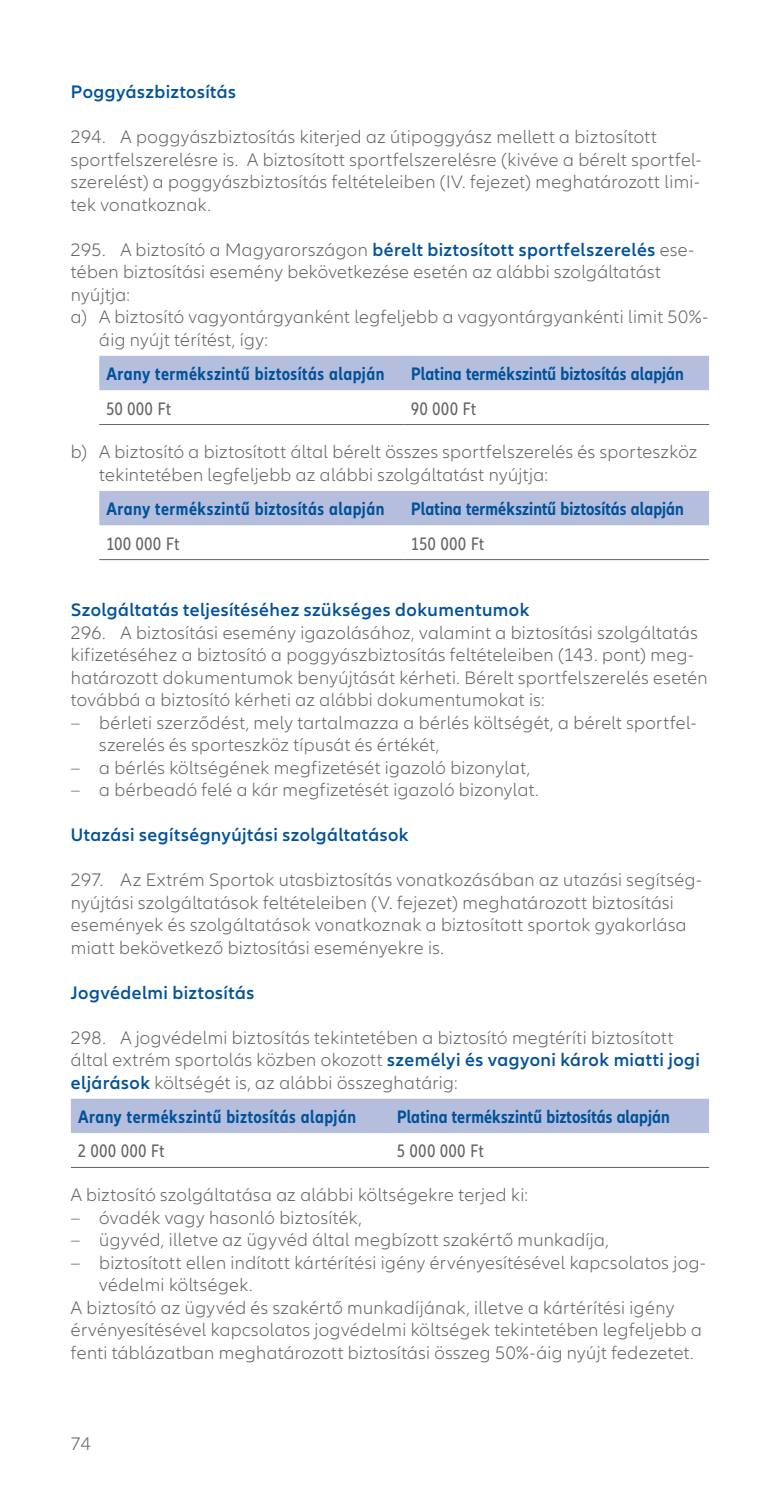
<style>
.page{position:relative;width:780px;height:1489px;background:#fff}
.page>*{position:absolute;margin:0;border:0;box-sizing:border-box;transform-origin:0 0}
.t1{font:300 18.75px/22.5px "Allianz Neo";letter-spacing:.02em;color:#636366}
.t2{font:700 condensed 18.75px "Allianz Neo";letter-spacing:.015em;color:#01529a}
.t3{font:600 18.75px "Allianz Neo";letter-spacing:.025em;color:#01529a}
.t4{font:condensed 18.75px "Allianz Neo";letter-spacing:.045em;color:#636366}
.s1{font-weight:600;color:#01529a}
</style>
<div class="page">
<div style="left:99px;top:356px;width:610px;height:34px;background:#b5bfdd"></div>
<hr style="left:99px;top:424px;width:305px;height:1px;background:#636366">
<hr style="left:404px;top:424px;width:305px;height:1px;background:#636366">
<div style="left:99px;top:491px;width:610px;height:34px;background:#b5bfdd"></div>
<hr style="left:99px;top:559px;width:305px;height:1px;background:#636366">
<hr style="left:404px;top:559px;width:305px;height:1px;background:#636366">
<div style="left:71px;top:1098px;width:638px;height:34px;background:#b5bfdd"></div>
<hr style="left:71px;top:1166px;width:319px;height:1px;background:#636366">
<hr style="left:390px;top:1166px;width:319px;height:1px;background:#636366">
<p class="t3" style="left:71px;top:81px;width:167px">Poggyászbiztosítás</p>
<p class="t1" style="left:71px;top:126px;width:632px">294. A poggyászbiztosítás kiterjed az útipoggyász mellett a biztosított sportfelszerelésre is. A biztosított sportfelszerelésre (kivéve a bérelt sportfel&shy;szerelést) a poggyászbiztosítás feltételeiben (IV. fejezet) meghatározott limi&shy;tek vonatkoznak.</p>
<p class="t1" style="left:71px;top:239px;width:624px">295. A biztosító a Magyarországon <span class="s1">bérelt biztosított sportfelszerelés</span> ese-</p>
<p class="t1" style="left:71px;top:261px;width:591px">tében biztosítási esemény bekövetkezése esetén az alábbi szolgáltatást</p>
<p class="t1" style="left:71px;top:284px;width:61px">nyújtja:</p>
<p class="t1" style="left:71px;top:306px;width:637px">a) A biztosító vagyontárgyanként legfeljebb a vagyontárgyankénti limit 50%-</p>
<p class="t1" style="left:99px;top:329px;width:170px">áig nyújt térítést, így:</p>
<p class="t2" style="left:106px;top:363px;width:279px">Arany termékszintű biztosítás alapján</p>
<p class="t2" style="left:411px;top:363px;width:274px">Platina termékszintű biztosítás alapján</p>
<p class="t4" style="left:106px;top:397px;width:66px">50 000 Ft</p>
<p class="t4" style="left:411px;top:397px;width:66px">90 000 Ft</p>
<p class="t1" style="left:99px;top:441px;width:599px;text-indent:-28px">b) A biztosító a biztosított által bérelt összes sportfelszerelés és sporteszköz tekintetében legfeljebb az alábbi szolgáltatást nyújtja:</p>
<p class="t2" style="left:106px;top:498px;width:279px">Arany termékszintű biztosítás alapján</p>
<p class="t2" style="left:411px;top:498px;width:274px">Platina termékszintű biztosítás alapján</p>
<p class="t4" style="left:106px;top:532px;width:75px">100 000 Ft</p>
<p class="t4" style="left:411px;top:532px;width:74px">150 000 Ft</p>
<p class="t3" style="left:71px;top:599px;width:460px">Szolgáltatás teljesítéséhez szükséges dokumentumok</p>
<p class="t1" style="left:71px;top:621px;width:638px">296. A biztosítási esemény igazolásához, valamint a biztosítási szolgáltatás kifizetéséhez a biztosító a poggyászbiztosítás feltételeiben (143. pont) meg&shy;határozott dokumentumok benyújtását kérheti. Bérelt sportfelszerelés esetén továbbá a biztosító kérheti az alábbi dokumentumokat is:</p>
<p class="t1" style="left:99px;top:711px;width:598px;text-indent:-28px">– bérleti szerződést, mely tartalmazza a bérlés költségét, a bérelt sportfel&shy;szerelés és sporteszköz típusát és értékét,</p>
<p class="t1" style="left:71px;top:756px;width:461px">– a bérlés költségének megfizetését igazoló bizonylat,</p>
<p class="t1" style="left:71px;top:779px;width:467px">– a bérbeadó felé a kár megfizetését igazoló bizonylat.</p>
<p class="t3" style="left:71px;top:824px;width:339px">Utazási segítségnyújtási szolgáltatások</p>
<p class="t1" style="left:71px;top:869px;width:632px">297. Az Extrém Sportok utasbiztosítás vonatkozásában az utazási segítség&shy;nyújtási szolgáltatások feltételeiben (V. fejezet) meghatározott biztosítási események és szolgáltatások vonatkoznak a biztosított sportok gyakorlása miatt bekövetkező biztosítási eseményekre is.</p>
<p class="t3" style="left:71px;top:981px;width:185px">Jogvédelmi biztosítás</p>
<p class="t1" style="left:71px;top:1026px;width:630px">298. A jogvédelmi biztosítás tekintetében a biztosító megtéríti biztosított által extrém sportolás közben okozott <span class="s1">személyi és vagyoni károk miatti jogi eljárások</span> költségét is, az alábbi összeghatárig:</p>
<p class="t2" style="left:78px;top:1105px;width:279px">Arany termékszintű biztosítás alapján</p>
<p class="t2" style="left:397px;top:1105px;width:274px">Platina termékszintű biztosítás alapján</p>
<p class="t4" style="left:78px;top:1140px;width:88px">2 000 000 Ft</p>
<p class="t4" style="left:397px;top:1140px;width:88px">5 000 000 Ft</p>
<p class="t1" style="left:71px;top:1184px;width:458px">A biztosító szolgáltatása az alábbi költségekre terjed ki:</p>
<p class="t1" style="left:71px;top:1206px;width:292px">– óvadék vagy hasonló biztosíték,</p>
<p class="t1" style="left:71px;top:1229px;width:539px">– ügyvéd, illetve az ügyvéd által megbízott szakértő munkadíja,</p>
<p class="t1" style="left:71px;top:1251px;width:636px">– biztosított ellen indított kártérítési igény érvényesítésével kapcsolatos jog-</p>
<p class="t1" style="left:99px;top:1274px;width:153px">védelmi költségek.</p>
<p class="t1" style="left:71px;top:1296px;width:604px">A biztosító az ügyvéd és szakértő munkadíjának, illetve a kártérítési igény</p>
<p class="t1" style="left:71px;top:1319px;width:632px">érvényesítésével kapcsolatos jogvédelmi költségek tekintetében legfeljebb a</p>
<p class="t1" style="left:71px;top:1341px;width:622px">fenti táblázatban meghatározott biztosítási összeg 50%-áig nyújt fedezetet.</p>
<p class="t1" style="left:71px;top:1432px;width:22px">74</p>
</div>
